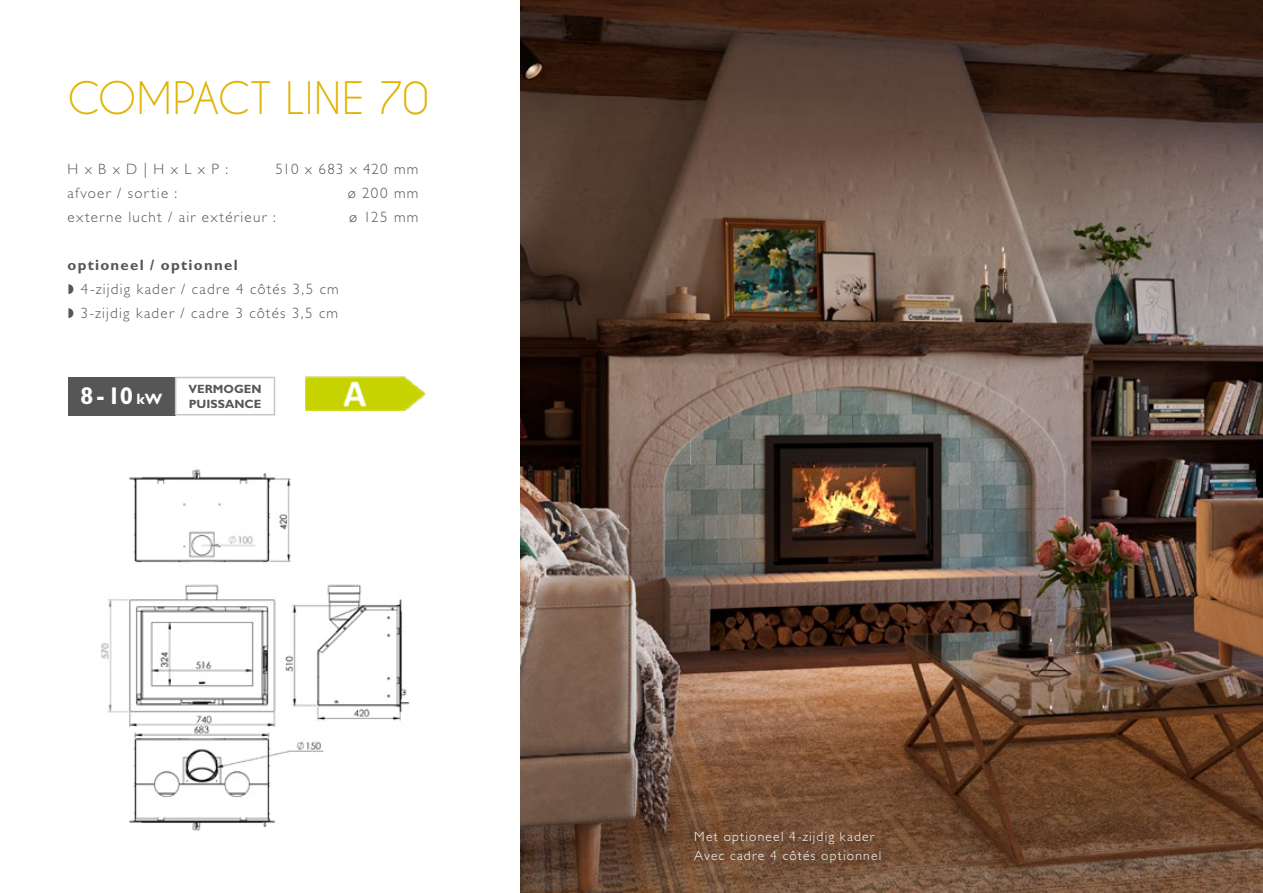
<style>
.page{position:relative;width:1263px;height:893px;background:#fff}
.page>*{position:absolute;margin:0;border:0;box-sizing:border-box;transform-origin:0 0}
.t1{font:42px "Caviar Dreams";letter-spacing:-.005em;color:#e1b300}
.t2{font:700 24.3px "Gill Sans Std";color:#fff}
.t3{font:300 15px/24px "Gill Sans Std";letter-spacing:.085em;color:#565656}
.t4{font:700 15px "Gill Sans Std";letter-spacing:.085em;color:#565656}
.t5{font:300 15px "Gill Sans Std";letter-spacing:.06em;color:#565656}
.t6{font:300 13.5px/19.5px "Gill Sans Std";letter-spacing:.09em;color:#fff}
.t7{font:700 12px "Gill Sans Std";color:#565656}
.s1{font-size:15px}
</style>
<div class="page">
<img style="left:521px;top:0;width:742px;height:893px">
<img style="left:305px;top:377px;width:121px;height:34px">
<div style="left:68px;top:377px;width:108px;height:38px;background:#565656"></div>
<div style="left:175px;top:377px;width:100px;height:38px;border:2px solid #c5c6c6"></div>
<img style="left:101px;top:469px;width:308px;height:362px">
<h1 class="t1" style="left:67px;top:73px;width:363px">COMPACT LINE 70</h1>
<p class="t3" style="left:67px;top:157px;width:162px">H x B x D | H x L x P :</p>
<p class="t5" style="left:275px;top:160px;width:145px">510 x 683 x 420 mm</p>
<p class="t3" style="left:67px;top:181px;width:111px">afvoer / sortie :</p>
<p class="t3" style="left:348px;top:181px;width:72px">ø 200 mm</p>
<p class="t3" style="left:67px;top:205px;width:210px">externe lucht / air extérieur :</p>
<p class="t3" style="left:349px;top:205px;width:71px">ø 125 mm</p>
<p class="t4" style="left:67px;top:256px;width:172px">optioneel / optionnel</p>
<p class="t3" style="left:80px;top:277px;width:260px">4-zijdig kader / cadre 4 côtés 3,5 cm<br>3-zijdig kader / cadre 3 côtés 3,5 cm</p>
<h2 class="t2" style="left:80px;top:382px;width:84px">8-10<span class="s1">kW</span></h2>
<p class="t7" style="left:189px;top:382px;width:74px">VERMOGEN</p>
<p class="t7" style="left:189px;top:397px;width:74px">PUISSANCE</p>
<p class="t6" style="left:694px;top:826px;width:189px">Met optioneel 4-zijdig kader<br>Avec cadre 4 côtés optionnel</p>
</div>
